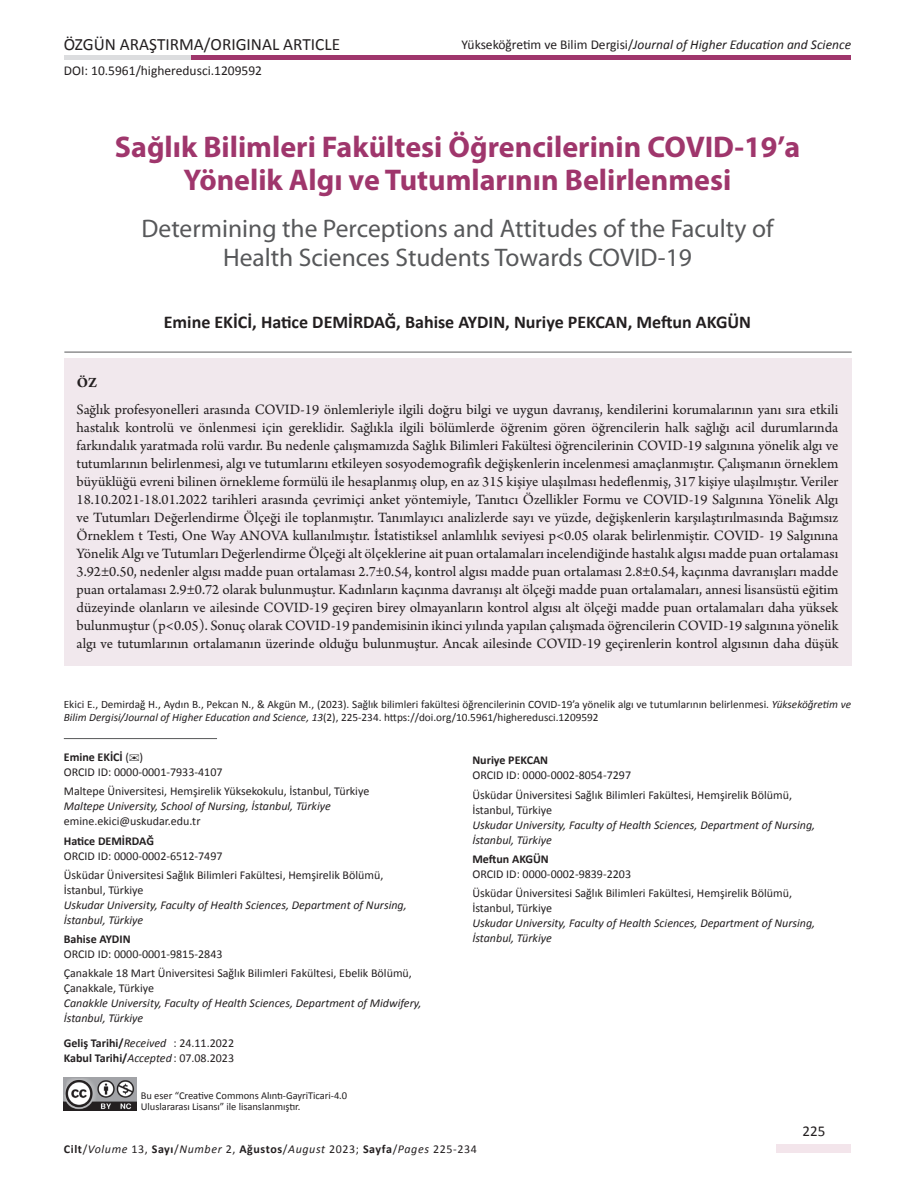
<style>
.page{position:relative;width:915px;height:1191px;background:#fff}
.page>*{position:absolute;margin:0;border:0;box-sizing:border-box;transform-origin:0 0}
.t1{font:700 30px/33px "Myriad Pro";color:#9f366c;text-align:center}
.t2{font:25.5px/29.2px "Myriad Pro";color:#57585a;text-align:center}
.t3{font:700 18px "Calibri";color:#231f20}
.t4{font:17.25px "Calibri";color:#231f20}
.t5{font:15px/18px "Arno Pro";color:#231f20;text-align:justify}
.t6{font:15px "Calibri";color:#231f20}
.t7{font:700 15px "Arno Pro";color:#231f20}
.t8{font:italic 13.5px "Calibri";color:#231f20}
.t9{font:13.5px "Calibri";color:#231f20}
.t10{font:12px/19.2px "Calibri";color:#231f20}
.t11{font:italic 12px/15px "Calibri";color:#231f20}
.t12{font:700 12px/15px "Calibri";color:#231f20}
.t13{font:italic 12px "Calibri";letter-spacing:.05em;color:#231f20}
.t14{font:11.25px/13.5px "Calibri";color:#231f20}
.t15{font:10.5px/11.2px "Calibri";letter-spacing:-.005em;color:#231f20}
.s1{font-style:normal}
.s2{font-style:italic}
.s3{font-weight:700}
.s4{font-weight:400;font-style:italic}
.s5{font-weight:400}
.s6{font-weight:700;font-style:normal}
</style>
<div class="page">
<div style="left:776px;top:1144px;width:74px;height:8px;background:#f3e5eb"></div>
<div style="left:64px;top:55px;width:132px;height:5px;background:#dcdddf"></div>
<div style="left:191px;top:55px;width:659px;height:5px;background:#9f366c"></div>
<div style="left:64px;top:358px;width:786px;height:308px;background:#f1e8ed"></div>
<hr style="left:64px;top:352px;width:787px;height:1px;background:#57585a">
<hr style="left:64px;top:738px;width:153px;height:1px;background:#57585a">
<img style="left:64px;top:1077px;width:73px;height:33px">
<p class="t4" style="left:64px;top:34px;width:278px">ÖZGÜN ARAŞTIRMA/ORIGINAL ARTICLE</p>
<p class="t9" style="left:64px;top:62px;width:200px">DOI: 10.5961/higheredusci.1209592</p>
<p class="t8" style="left:461px;top:36px;width:391px"><span class="s1">Yükseköğretim ve Bilim Dergisi/</span>Journal of Higher Education and Science</p>
<h1 class="t1" style="left:115px;top:130px;width:686px">Sağlık Bilimleri Fakültesi Öğrencilerinin COVID-19’a<br>Yönelik Algı ve Tutumlarının Belirlenmesi</h1>
<h2 class="t2" style="left:141px;top:213px;width:633px">Determining the Perceptions and Attitudes of the Faculty of<br>Health Sciences Students Towards COVID-19</h2>
<p class="t3" style="left:164px;top:310px;width:588px">Emine EKİCİ, Hatice DEMİRDAĞ, Bahise AYDIN, Nuriye PEKCAN, Meftun AKGÜN</p>
<p class="t7" style="left:77px;top:374px;width:22px">ÖZ</p>
<p class="t5" style="left:77px;top:401px;width:763px">Sağlık profesyonelleri arasında COVID-19 önlemleriyle ilgili doğru bilgi ve uygun davranış, kendilerini korumalarının yanı sıra etkili hastalık kontrolü ve önlenmesi için gereklidir. Sağlıkla ilgili bölümlerde öğrenim gören öğrencilerin halk sağlığı acil durumlarında farkındalık yaratmada rolü vardır. Bu nedenle çalışmamızda Sağlık Bilimleri Fakültesi öğrencilerinin COVID-19 salgınına yönelik algı ve tutumlarının belirlenmesi, algı ve tutumlarını etkileyen sosyodemografik değişkenlerin incelenmesi amaçlanmıştır. Çalışmanın örneklem büyüklüğü evreni bilinen örnekleme formülü ile hesaplanmış olup, en az 315 kişiye ulaşılması hedeflenmiş, 317 kişiye ulaşılmıştır. Veriler 18.10.2021-18.01.2022 tarihleri arasında çevrimiçi anket yöntemiyle, Tanıtıcı Özellikler Formu ve COVID-19 Salgınına Yönelik Algı ve Tutumları Değerlendirme Ölçeği ile toplanmıştır. Tanımlayıcı analizlerde sayı ve yüzde, değişkenlerin karşılaştırılmasında Bağımsız Örneklem t Testi, One Way ANOVA kullanılmıştır. İstatistiksel anlamlılık seviyesi p&lt;0.05 olarak belirlenmiştir. COVID- 19 Salgınına Yönelik Algı ve Tutumları Değerlendirme Ölçeği alt ölçeklerine ait puan ortalamaları incelendiğinde hastalık algısı madde puan ortalaması 3.92±0.50, nedenler algısı madde puan ortalaması 2.7±0.54, kontrol algısı madde puan ortalaması 2.8±0.54, kaçınma davranışları madde puan ortalaması 2.9±0.72 olarak bulunmuştur. Kadınların kaçınma davranışı alt ölçeği madde puan ortalamaları, annesi lisansüstü eğitim düzeyinde olanların ve ailesinde COVID-19 geçiren birey olmayanların kontrol algısı alt ölçeği madde puan ortalamaları daha yüksek bulunmuştur (p&lt;0.05). Sonuç olarak COVID-19 pandemisinin ikinci yılında yapılan çalışmada öğrencilerin COVID-19 salgınına yönelik algı ve tutumlarının ortalamanın üzerinde olduğu bulunmuştur. Ancak ailesinde COVID-19 geçirenlerin kontrol algısının daha düşük</p>
<p class="t14" style="left:64px;top:697px;width:788px">Ekici E., Demirdağ H., Aydın B., Pekcan N., &amp; Akgün M., (2023). Sağlık bilimleri fakültesi öğrencilerinin COVID-19’a yönelik algı ve tutumlarının belirlenmesi. <span class="s2">Yükseköğretim ve<br>Bilim Dergisi/Journal of Higher Education and Science, 13</span>(2), 225-234. https://doi.org/10.5961/higheredusci.1209592</p>
<p class="t10" style="left:64px;top:749px;width:160px;line-height:15px"><span class="s3">Emine EKİCİ</span> ( )<br>ORCID ID: 0000-0001-7933-4107</p>
<p class="t10" style="left:64px;top:781px;width:307px">Maltepe Üniversitesi, Hemşirelik Yüksekokulu, İstanbul, Türkiye</p>
<p class="t11" style="left:64px;top:798px;width:268px">Maltepe University, School of Nursing, İstanbul, Türkiye</p>
<p class="t10" style="left:64px;top:811px;width:138px">emine.ekici@uskudar.edu.tr</p>
<p class="t12" style="left:64px;top:833px;width:92px">Hatice DEMİRDAĞ</p>
<p class="t10" style="left:64px;top:846px;width:321px">ORCID ID: 0000-0002-6512-7497<br>Üsküdar Üniversitesi Sağlık Bilimleri Fakültesi, Hemşirelik Bölümü,</p>
<p class="t10" style="left:64px;top:880px;width:81px">İstanbul, Türkiye</p>
<p class="t11" style="left:64px;top:897px;width:344px">Uskudar University, Faculty of Health Sciences, Department of Nursing,<br>İstanbul, Türkiye</p>
<p class="t12" style="left:64px;top:931px;width:68px">Bahise AYDIN</p>
<p class="t10" style="left:64px;top:944px;width:349px">ORCID ID: 0000-0001-9815-2843<br>Çanakkale 18 Mart Üniversitesi Sağlık Bilimleri Fakültesi, Ebelik Bölümü,</p>
<p class="t10" style="left:64px;top:978px;width:92px">Çanakkale, Türkiye</p>
<p class="t11" style="left:64px;top:995px;width:359px">Canakkle University, Faculty of Health Sciences, Department of Midwifery,<br>İstanbul, Türkiye</p>
<p class="t12" style="left:64px;top:1035px;width:172px">Geliş Tarihi/<span class="s4">Received</span> <span class="s5">: 24.11.2022<br></span>Kabul Tarihi/<span class="s4">Accepted</span><span class="s5">: 07.08.2023</span></p>
<p class="t15" style="left:141px;top:1089px;width:208px">Bu eser “Creative Commons Alıntı-GayriTicari-4.0<br>Uluslararası Lisansı” ile lisanslanmıştır.</p>
<p class="t12" style="left:472px;top:753px;width:77px">Nuriye PEKCAN</p>
<p class="t10" style="left:472px;top:766px;width:321px">ORCID ID: 0000-0002-8054-7297<br>Üsküdar Üniversitesi Sağlık Bilimleri Fakültesi, Hemşirelik Bölümü,</p>
<p class="t10" style="left:472px;top:800px;width:81px">İstanbul, Türkiye</p>
<p class="t11" style="left:472px;top:816px;width:344px">Uskudar University, Faculty of Health Sciences, Department of Nursing,<br>İstanbul, Türkiye</p>
<p class="t12" style="left:472px;top:851px;width:78px">Meftun AKGÜN</p>
<p class="t10" style="left:472px;top:864px;width:321px">ORCID ID: 0000-0002-9839-2203<br>Üsküdar Üniversitesi Sağlık Bilimleri Fakültesi, Hemşirelik Bölümü,</p>
<p class="t10" style="left:472px;top:898px;width:81px">İstanbul, Türkiye</p>
<p class="t11" style="left:472px;top:915px;width:344px">Uskudar University, Faculty of Health Sciences, Department of Nursing,<br>İstanbul, Türkiye</p>
<p class="t6" style="left:802px;top:1121px;width:24px">225</p>
<p class="t13" style="left:64px;top:1140px;width:414px"><span class="s6">Cilt</span><span class="s1">/</span>Volume <span class="s1">13,</span> <span class="s6">Sayı</span><span class="s1">/</span>Number <span class="s1">2,</span> <span class="s6">Ağustos</span><span class="s1">/</span>August <span class="s1">2023;</span> <span class="s6">Sayfa</span><span class="s1">/</span>Pages <span class="s1">225-234</span></p>
</div>
